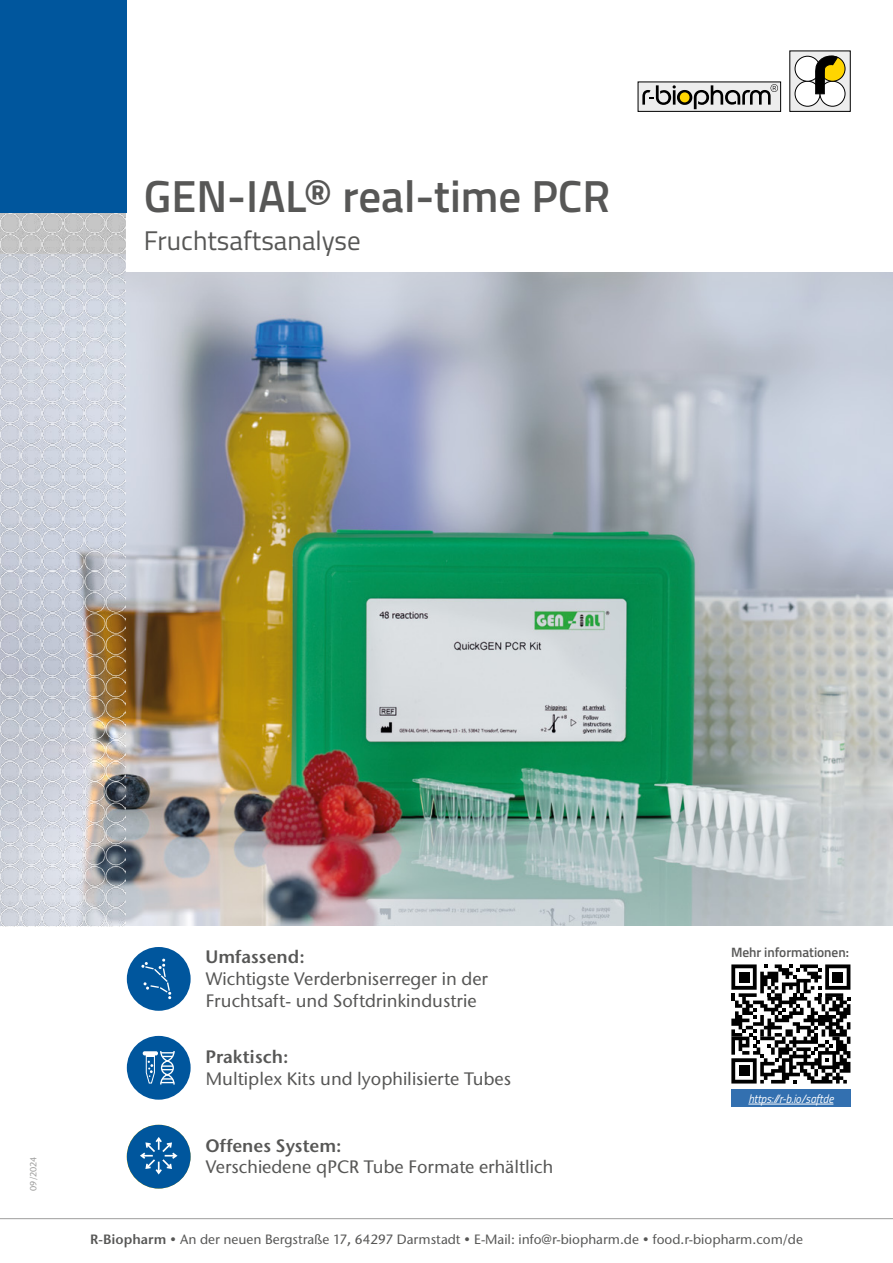
<style>
.page{position:relative;width:893px;height:1263px;background:#fff}
.page>*{position:absolute;margin:0;border:0;box-sizing:border-box;transform-origin:0 0}
.t1{font:600 45px "Titillium";color:#575756}
.t2{font:27px "Titillium";color:#575756}
.t3{font:500 18px/21.6px "Stone Sans ITC Std";color:#575756}
.t4{font:600 18px "Stone Sans ITC Std";color:#575756}
.t5{font:500 13.5px "Stone Sans ITC Std";color:#575756}
.t6{font:600 13.5px "Titillium";letter-spacing:-.005em;color:#575756}
.t7{font:italic 12px "Titillium";color:#fff;scale:.92 1}
.t8{font:500 9px "Stone Sans ITC Std";color:#9d9d9c}
.s1{font-weight:600}
</style>
<div class="page">
<img style="left:126px;top:272px;width:767px;height:654px">
<hr style="left:0;top:1218px;width:893px;height:1px;background:#9d9d9c">
<img style="left:0;top:213px;width:126px;height:714px">
<svg style="left:792px;top:53px;width:56px;height:57px"></svg>
<div style="left:795px;top:81px;width:25px;height:25px;background:#fff;border-radius:50%"></div>
<div style="left:795px;top:81px;width:25px;height:25px;border:1px solid #000;border-radius:50%"></div>
<div style="left:795px;top:56px;width:25px;height:25px;background:#fff;border-radius:50%"></div>
<div style="left:795px;top:56px;width:25px;height:25px;border:1px solid #000;border-radius:50%"></div>
<div style="left:820px;top:81px;width:25px;height:25px;background:#fff;border-radius:50%"></div>
<div style="left:820px;top:81px;width:25px;height:25px;border:1px solid #000;border-radius:50%"></div>
<div style="left:820px;top:56px;width:25px;height:25px;background:#ffd500;border-radius:50%"></div>
<div style="left:820px;top:56px;width:25px;height:25px;border:1px solid #000;border-radius:50%"></div>
<svg style="left:815px;top:56px;width:23px;height:38px"></svg>
<div style="left:638px;top:82px;width:143px;height:30px;background:#ededed;border:1px solid #000"></div>
<svg style="left:642px;top:84px;width:136px;height:25px"></svg>
<div style="left:0;top:0;width:127px;height:213px;background:#00569d"></div>
<div style="left:731px;top:1089px;width:119px;height:18px;background:#3370b0"></div>
<hr style="left:748px;top:1104px;width:85px;height:1px;background:#fff">
<div style="left:127px;top:1036px;width:64px;height:64px;background:#00569d;border-radius:50%"></div>
<svg style="left:145px;top:1051px;width:30px;height:34px"></svg>
<div style="left:143px;top:1051px;width:15px;height:4px;border:2px solid #fff"></div>
<div style="left:127px;top:1125px;width:64px;height:63px;background:#00569d;border-radius:50%"></div>
<svg style="left:133px;top:1137px;width:45px;height:37px"></svg>
<div style="left:127px;top:947px;width:64px;height:64px;background:#00569d;border-radius:50%"></div>
<svg style="left:141px;top:958px;width:30px;height:41px"></svg>
<svg style="left:731px;top:964px;width:119px;height:119px"></svg>
<div style="left:739px;top:972px;width:10px;height:10px;background:#000"></div>
<div style="left:832px;top:972px;width:11px;height:10px;background:#000"></div>
<div style="left:739px;top:1065px;width:10px;height:11px;background:#000"></div>
<h1 class="t1" style="left:144px;top:179px;width:468px">GEN-IAL® real-time PCR</h1>
<h2 class="t2" style="left:144px;top:230px;width:218px">Fruchtsaftsanalyse</h2>
<p class="t8" style="left:30px;top:1191px;width:35px;rotate:-90deg">09/2024</p>
<p class="t4" style="left:205px;top:950px;width:101px">Umfassend:</p>
<p class="t3" style="left:206px;top:970px;width:284px">Wichtigste Verderbniserreger in der<br>Fruchtsaft- und Softdrinkindustrie</p>
<p class="t4" style="left:205px;top:1050px;width:85px">Praktisch:</p>
<p class="t3" style="left:206px;top:1070px;width:307px">Multiplex Kits und lyophilisierte Tubes</p>
<p class="t4" style="left:205px;top:1138px;width:138px">Offenes System:</p>
<p class="t3" style="left:206px;top:1158px;width:349px">Verschiedene qPCR Tube Formate erhältlich</p>
<p class="t6" style="left:731px;top:947px;width:119px">Mehr informationen:</p>
<p class="t7" style="left:748px;top:1094px;width:94px">https://r-b.io/saftde</p>
<p class="t5" style="left:90px;top:1234px;width:714px"><span class="s1">R-Biopharm</span> • An der neuen Bergstraße 17<span class="s1">,</span> 64297 Darmstadt • E-Mail: info@r-biopharm.de • food.r-biopharm.com/de</p>
</div>
